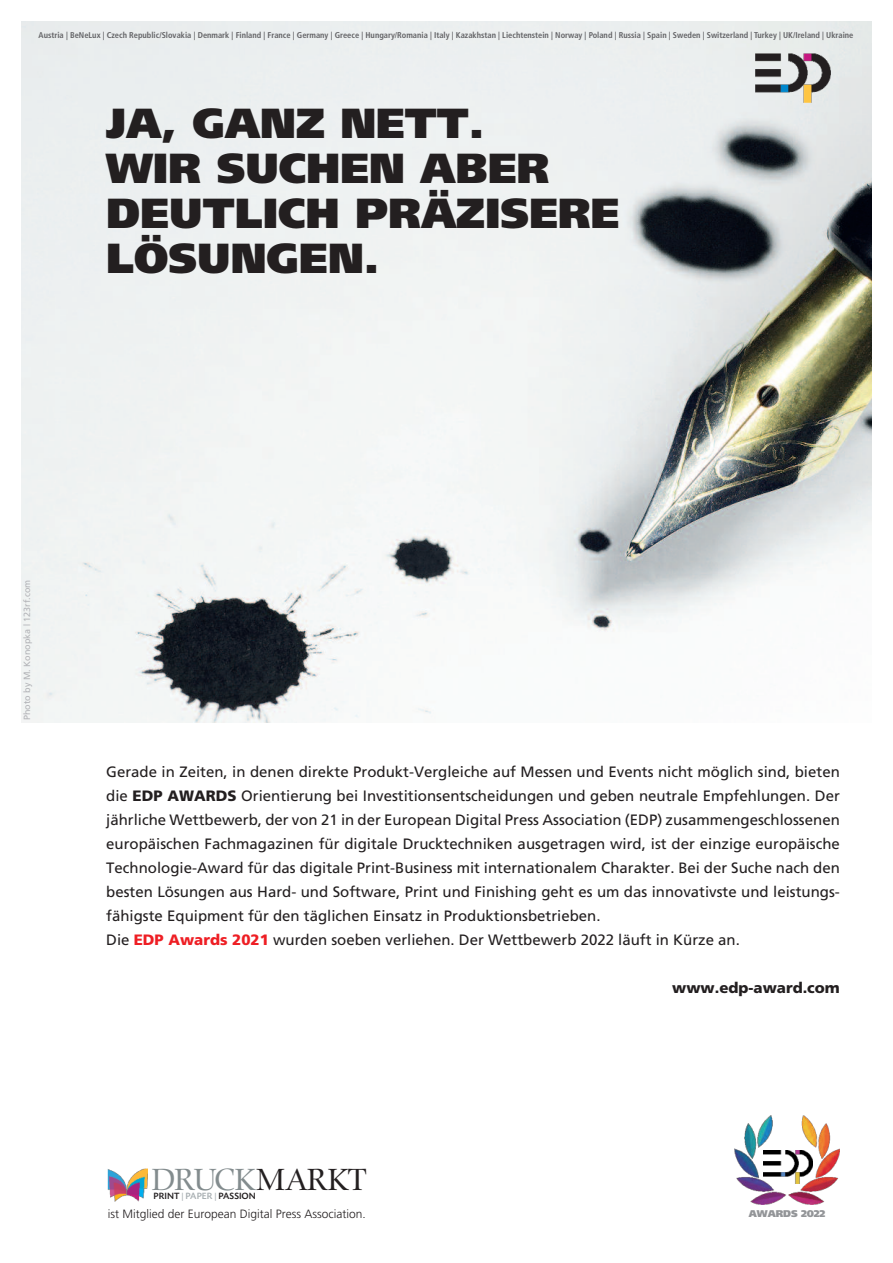
<style>
.page{position:relative;width:893px;height:1263px;background:#fff}
.page>*{position:absolute;margin:0;border:0;box-sizing:border-box;transform-origin:0 0}
.t1{font:900 42px/45px "Frutiger LT Std";color:#231f20}
.t2{font:31.5px "Zapf Renais SB";letter-spacing:-.025em;color:#838c8e}
.t3{font:15px/24px "Frutiger LT Std";color:#231f20}
.t4{font:900 15px "Frutiger LT Std";color:#231f20}
.t5{font:300 12px "Frutiger LT Std";color:#231f20}
.t6{font:900 9.75px "Frutiger";letter-spacing:-.01em;color:#939598}
.t7{font:500 9.45px "Today SB";color:#231f20}
.t8{font:9px "Frutiger";color:#b2b3b7}
.t9{font:700 condensed 8.4px "Frutiger";color:#636366}
.s1{font-weight:900}
.s2{font-weight:900;color:#ee1e24}
.s3{color:#231f20}
.s4{color:#a8afb2}
</style>
<div class="page">
<img style="left:21px;top:21px;width:851px;height:702px">
<img style="left:755px;top:53px;width:76px;height:50px">
<img style="left:735px;top:1116px;width:104px;height:88px">
<img style="left:763px;top:1150px;width:49px;height:33px">
<img style="left:108px;top:1168px;width:39px;height:33px">
<p class="t9" style="left:39px;top:32px;width:816px">Austria | BeNeLux | Czech Republic/Slovakia | Denmark | Finland | France | Germany | Greece | Hungary/Romania | Italy | Kazakhstan | Liechtenstein | Norway | Poland | Russia | Spain | Sweden | Switzerland | Turkey | UK/Ireland | Ukraine</p>
<h1 class="t1" style="left:106px;top:104px;width:515px">JA, GANZ NETT.<br>WIR SUCHEN ABER<br>DEUTLICH PRÄZISERE<br>LÖSUNGEN.</h1>
<p class="t8" style="left:24px;top:720px;width:142px;rotate:-90deg">Photo by M. Konopka | 123rf.com</p>
<p class="t3" style="left:106px;top:761px;width:735px">Gerade in Zeiten, in denen direkte Produkt-Vergleiche auf Messen und Events nicht möglich sind, bieten die <span class="s1">EDP AWARDS</span> Orientierung bei Investitionsentscheidungen und geben neutrale Empfehlungen. Der jährliche Wettbewerb, der von 21 in der European Digital Press Association (EDP) zusammengeschlossenen europäischen Fachmagazinen für digitale Drucktechniken ausgetragen wird, ist der einzige europäische Technologie-Award für das digitale Print-Business mit internationalem Charakter. Bei der Suche nach den besten Lösungen aus Hard- und Software, Print und Finishing geht es um das innovativste und leistungs&shy;fähigste Equipment für den täglichen Einsatz in Produktionsbetrieben.<br>Die <span class="s2">EDP Awards 2021</span> wurden soeben verliehen. Der Wettbewerb 2022 läuft in Kürze an.</p>
<p class="t4" style="left:672px;top:981px;width:169px">www.edp-award.com</p>
<h2 class="t2" style="left:152px;top:1160px;width:217px">DRUCK<span class="s3">MARKT</span></h2>
<p class="t7" style="left:154px;top:1190px;width:104px">PRINT <span class="s4">| PAPER |</span> PASSION</p>
<p class="t5" style="left:108px;top:1209px;width:260px">ist Mitglied der European Digital Press Association.</p>
<p class="t6" style="left:749px;top:1210px;width:78px">AWARDS 2022</p>
</div>
